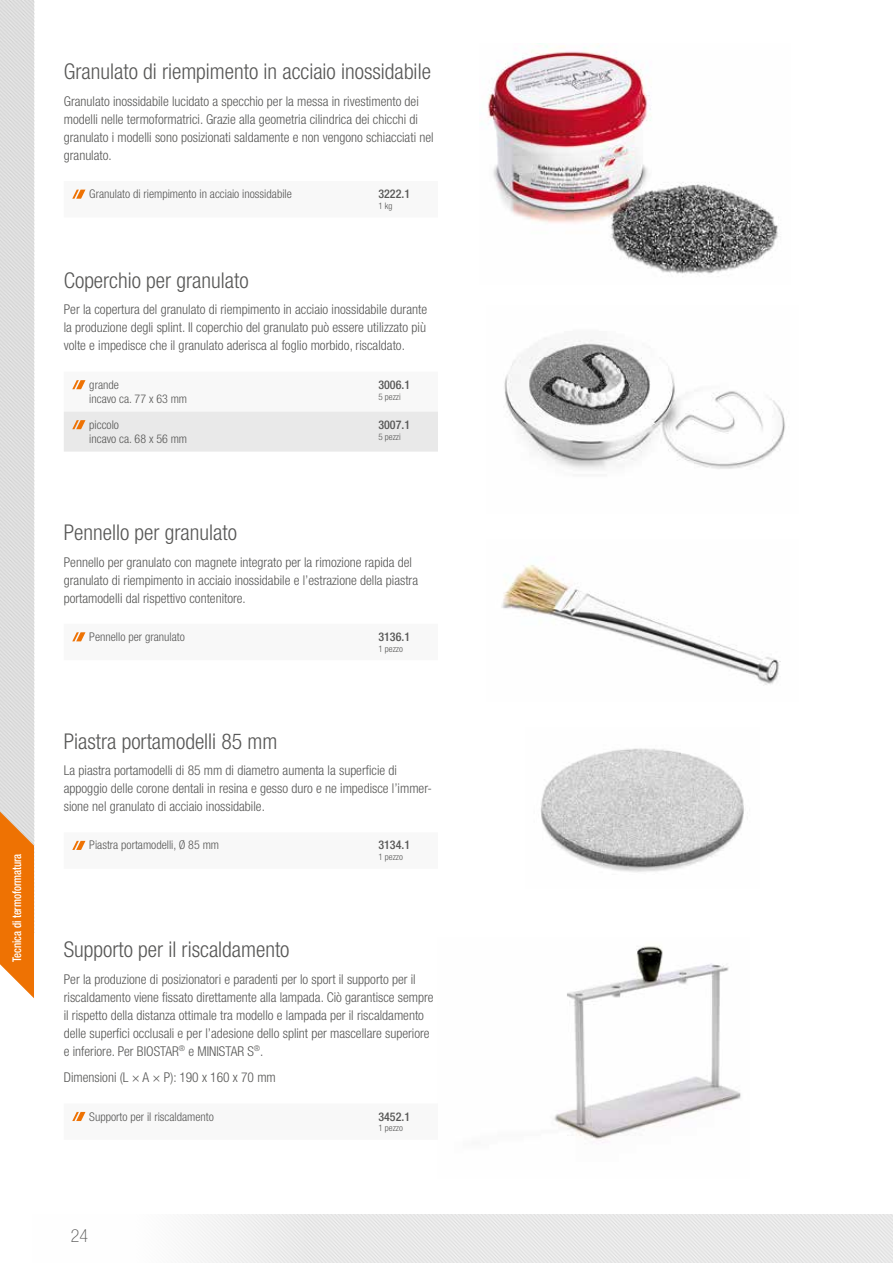
<style>
.page{position:relative;width:893px;height:1263px;background:#fff}
.page>*{position:absolute;margin:0;border:0;box-sizing:border-box;transform-origin:0 0}
.t1{font:300 condensed 21.75px "Helvetica Neue LT Pro";color:#575756}
.t2{font:100 condensed 18px "Helvetica Neue LT Pro";color:#575756}
.t3{font:300 condensed 13.5px/18px "Helvetica Neue LT Pro";color:#575756}
.t4{font:300 condensed 12px/14.4px "Helvetica Neue LT Pro";color:#575756}
.t5{font:500 condensed 12px "Helvetica Neue LT Pro";color:#575756}
.t6{font:500 condensed 12px "Helvetica Neue LT Pro";letter-spacing:-.005em;color:#fff;scale:.9 1}
.t7{font:300 condensed 9px "Helvetica Neue LT Pro";color:#575756}
</style>
<div class="page">
<img style="left:187px;top:1214px;width:706px;height:49px">
<div style="left:0;top:0;width:34px;height:799px;background:#ddd"></div>
<svg style="left:0;top:799px;width:34px;height:199px;background:#ec8d38"></svg>
<img style="left:487px;top:43px;width:292px;height:234px">
<svg style="left:72px;top:189px;width:14px;height:10px"></svg>
<img style="left:504px;top:338px;width:282px;height:132px">
<svg style="left:64px;top:380px;width:374px;height:72px"></svg>
<img style="left:501px;top:565px;width:280px;height:121px">
<svg style="left:72px;top:632px;width:14px;height:10px"></svg>
<img style="left:541px;top:748px;width:203px;height:124px">
<svg style="left:72px;top:840px;width:14px;height:10px"></svg>
<img style="left:554px;top:945px;width:187px;height:198px">
<svg style="left:72px;top:1111px;width:14px;height:11px"></svg>
<p class="t6" style="left:10px;top:962px;width:122px;rotate:-90deg">Tecnica di termoformatura</p>
<h1 class="t1" style="left:64px;top:59px;width:369px">Granulato di riempimento in acciaio inossidabile</h1>
<p class="t3" style="left:64px;top:92px;width:371px">Granulato inossidabile lucidato a specchio per la messa in rivestimento dei modelli nelle termoformatrici. Grazie alla geometria cilindrica dei chicchi di granulato i modelli sono posizionati saldamente e non vengono schiacciati nel granulato.</p>
<p class="t4" style="left:89px;top:187px;width:204px">Granulato di riempimento in acciaio inossidabile</p>
<p class="t5" style="left:378px;top:187px;width:33px">3222.1</p>
<p class="t7" style="left:378px;top:201px;width:16px">1 kg</p>
<h1 class="t1" style="left:64px;top:268px;width:186px">Coperchio per granulato</h1>
<p class="t3" style="left:64px;top:300px;width:365px;text-align:justify">Per la copertura del granulato di riempimento in acciaio inossidabile durante la produzione degli splint. Il coperchio del granulato può essere utilizzato più volte e impedisce che il granulato aderisca al foglio morbido, riscaldato.</p>
<p class="t4" style="left:89px;top:377px;width:99px">grande<br>incavo ca. 77 x 63 mm</p>
<p class="t5" style="left:378px;top:377px;width:33px">3006.1</p>
<p class="t7" style="left:378px;top:391px;width:24px">5 pezzi</p>
<p class="t4" style="left:89px;top:417px;width:99px">piccolo<br>incavo ca. 68 x 56 mm</p>
<p class="t5" style="left:378px;top:417px;width:33px">3007.1</p>
<p class="t7" style="left:378px;top:431px;width:24px">5 pezzi</p>
<h1 class="t1" style="left:64px;top:520px;width:175px">Pennello per granulato</h1>
<p class="t3" style="left:64px;top:553px;width:356px">Pennello per granulato con magnete integrato per la rimozione rapida del granulato di riempimento in acciaio inossidabile e l’estrazione della piastra portamodelli dal rispettivo contenitore.</p>
<p class="t4" style="left:89px;top:629px;width:97px">Pennello per granulato</p>
<p class="t5" style="left:378px;top:629px;width:33px">3136.1</p>
<p class="t7" style="left:378px;top:643px;width:26px">1 pezzo</p>
<h1 class="t1" style="left:64px;top:728px;width:215px">Piastra portamodelli 85 mm</h1>
<p class="t3" style="left:64px;top:761px;width:370px">La piastra portamodelli di 85 mm di diametro aumenta la superficie di appoggio delle corone dentali in resina e gesso duro e ne impedisce l’immer&shy;sione nel granulato di acciaio inossidabile.</p>
<p class="t4" style="left:89px;top:838px;width:131px">Piastra portamodelli, Ø 85 mm</p>
<p class="t5" style="left:378px;top:838px;width:33px">3134.1</p>
<p class="t7" style="left:378px;top:852px;width:26px">1 pezzo</p>
<h1 class="t1" style="left:64px;top:937px;width:227px">Supporto per il riscaldamento</h1>
<p class="t3" style="left:64px;top:970px;width:371px">Per la produzione di posizionatori e paradenti per lo sport il supporto per il riscaldamento viene fissato direttamente alla lampada. Ciò garantisce sempre il rispetto della distanza ottimale tra modello e lampada per il riscaldamento delle superfici occlusali e per l’adesione dello splint per mascellare superiore e inferiore. Per BIOSTAR<sup>®</sup> e MINISTAR S<sup>®</sup>.</p>
<p class="t3" style="left:64px;top:1068px;width:214px">Dimensioni (L × A × P): 190 x 160 x 70 mm</p>
<p class="t4" style="left:89px;top:1109px;width:126px">Supporto per il riscaldamento</p>
<p class="t5" style="left:378px;top:1109px;width:33px">3452.1</p>
<p class="t7" style="left:378px;top:1123px;width:26px">1 pezzo</p>
<h2 class="t2" style="left:71px;top:1226px;width:19px">24</h2>
</div>
